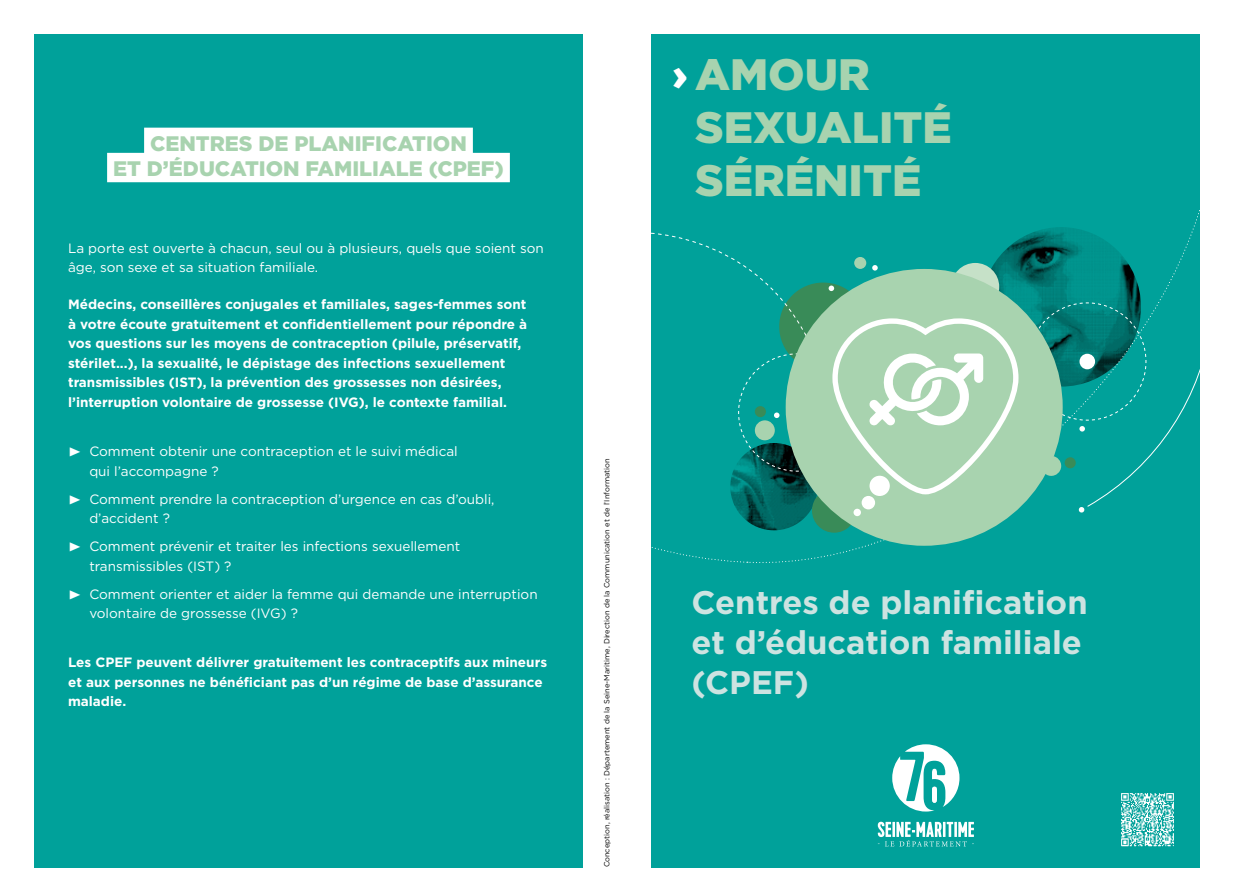
<style>
.page{position:relative;width:1234px;height:893px;background:#fff}
.page>*{position:absolute;margin:0;border:0;box-sizing:border-box;transform-origin:0 0}
.t1{font:900 43.95px/52.8px "Gotham";color:#a8d3af}
.t2{font:700 32.7px/40.2px "Gotham";color:#cde3e1}
.t3{font:900 21px/25.2px "Gotham";color:#a8d3af;text-align:center}
.t4{font:700 13.5px/19.5px "Gotham";color:#fff}
.t5{font:13.5px/19.5px "Gotham";color:#fff}
.t6{font:7.5px "Gotham";color:#000}
.s1{font-family:"Zeal"}
.s2{color:#fff}
</style>
<div class="page">
<div style="left:651px;top:34px;width:548px;height:833px;background:#00a19a"></div>
<img style="left:1121px;top:793px;width:53px;height:53px">
<div style="left:34px;top:34px;width:549px;height:833px;background:#00a19a"></div>
<div style="left:144px;top:128px;width:329px;height:29px;background:#fff"></div>
<div style="left:107px;top:153px;width:402px;height:29px;background:#fff"></div>
<svg style="left:877px;top:822px;width:96px;height:24px"></svg>
<svg style="left:892px;top:744px;width:67px;height:67px"></svg>
<img style="left:730px;top:443px;width:87px;height:87px;border-radius:44px">
<svg style="left:1199px;top:302px;width:1px;height:211px"></svg>
<svg style="left:747px;top:213px;width:452px;height:350px"></svg>
<svg style="left:651px;top:547px;width:96px;height:16px"></svg>
<div style="left:785px;top:269px;width:277px;height:277px;background:#a8d3af;border-radius:50%"></div>
<div style="left:861px;top:496px;width:13px;height:13px;background:#fff;border-radius:50%"></div>
<div style="left:853px;top:509px;width:7px;height:7px;background:#fff;border-radius:50%"></div>
<svg style="left:651px;top:232px;width:369px;height:265px"></svg>
<h3 class="t3" style="left:113px;top:131px;width:392px">CENTRES DE PLANIFICATION<br>ET D’ÉDUCATION FAMILIALE (CPEF)</h3>
<p class="t5" style="left:68px;top:238px;width:477px">La porte est ouverte à chacun, seul ou à plusieurs, quels que soient son âge, son sexe et sa situation familiale.</p>
<p class="t4" style="left:68px;top:295px;width:460px">Médecins, conseillères conjugales et familiales, sages-femmes sont à votre écoute gratuitement et confidentiellement pour répondre à vos questions sur les moyens de contraception (pilule, préservatif, stérilet...), la sexualité, le dépistage des infections sexuellement transmissibles (IST), la prévention des grossesses non désirées, l’interruption volontaire de grossesse (IVG), le contexte familial.</p>
<p class="t5" style="left:89px;top:441px;width:370px;text-indent:-21px"><span class="s1">®</span> Comment obtenir une contraception et le suivi médical qui l’accompagne ?</p>
<p class="t5" style="left:89px;top:489px;width:406px;text-indent:-21px"><span class="s1">®</span> Comment prendre la contraception d’urgence en cas d’oubli, d’accident ?</p>
<p class="t5" style="left:89px;top:536px;width:372px;text-indent:-21px"><span class="s1">®</span> Comment prévenir et traiter les infections sexuellement transmissibles (IST) ?</p>
<p class="t5" style="left:89px;top:584px;width:449px;text-indent:-21px"><span class="s1">®</span> Comment orienter et aider la femme qui demande une interruption volontaire de grossesse (IVG) ?</p>
<p class="t4" style="left:68px;top:653px;width:480px">Les CPEF peuvent délivrer gratuitement les contraceptifs aux mineurs et aux personnes ne bénéficiant pas d’un régime de base d’assurance maladie.</p>
<p class="t6" style="left:601px;top:867px;width:411px;rotate:-90deg">Conception, réalisation : Département de la Seine-Maritime, Direction de la Communication et de l’Information</p>
<h1 class="t1" style="left:695px;top:48px;width:258px;text-indent:-23px"><span class="s2">›</span> AMOUR<br>SEXUALITÉ<br>SÉRÉNITÉ</h1>
<h2 class="t2" style="left:691px;top:582px;width:397px">Centres de planification et d’éducation familiale (CPEF)</h2>
</div>
